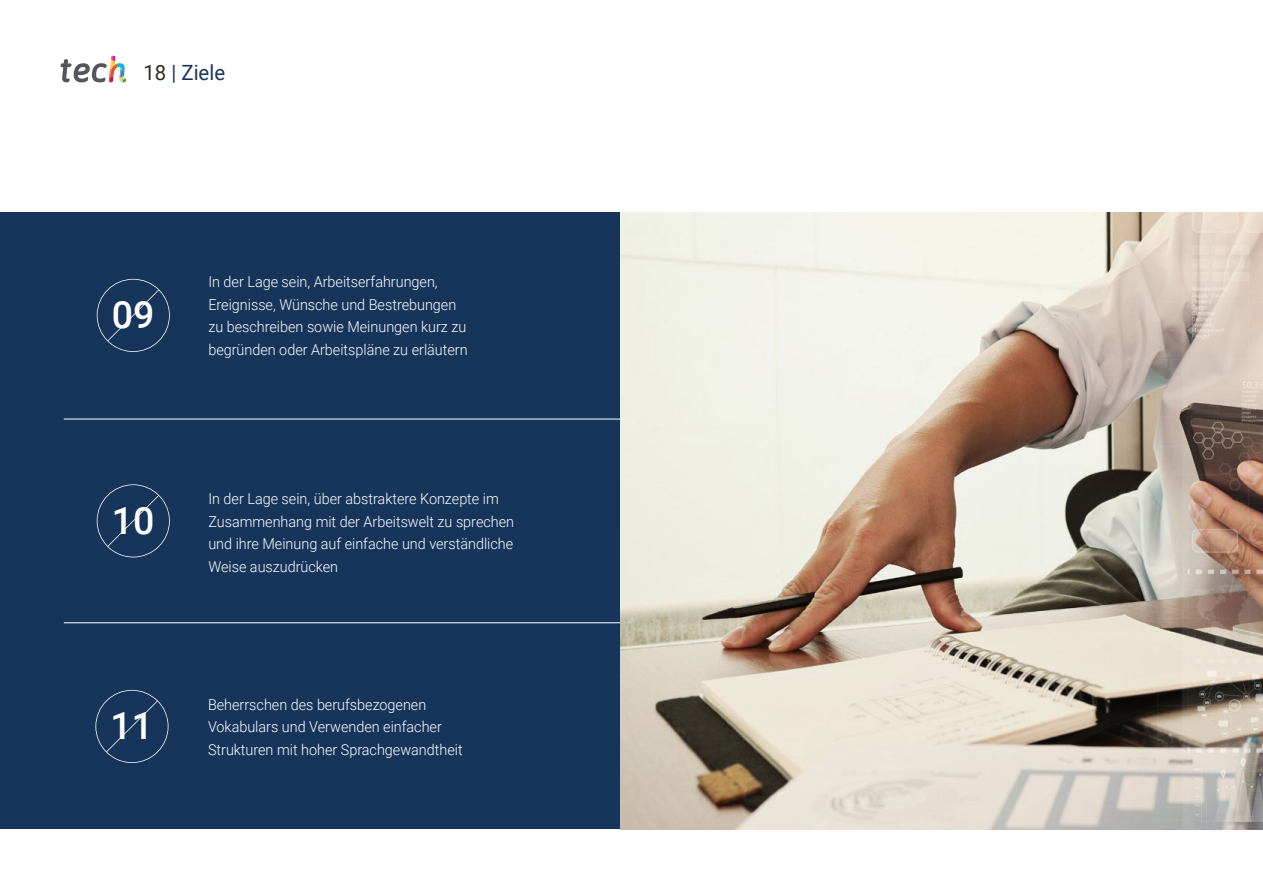
<style>
.page{position:relative;width:1263px;height:893px;background:#fff}
.page>*{position:absolute;margin:0;border:0;box-sizing:border-box;transform-origin:0 0}
.t1{font:500 37.5px "Roboto";color:#fff}
.t2{font:21px "Roboto";color:#1a355c}
.t3{font:300 15px/22.5px "Roboto";color:#fff;scale:.96 1}
.s1{color:#312e20}
</style>
<div class="page">
<svg style="left:61px;top:56px;width:65px;height:27px"></svg>
<div style="left:0;top:213px;width:621px;height:616px;background:#17355b"></div>
<svg style="left:95px;top:690px;width:73px;height:73px"></svg>
<hr style="left:64px;top:622px;width:1199px;height:1px;background:#fff">
<hr style="left:64px;top:419px;width:1199px;height:1px;background:#fff">
<img style="left:621px;top:213px;width:642px;height:616px">
<svg style="left:97px;top:279px;width:73px;height:73px"></svg>
<svg style="left:97px;top:484px;width:73px;height:73px"></svg>
<h2 class="t2" style="left:144px;top:57px;width:83px"><span class="s1">18</span> | Ziele</h2>
<h1 class="t1" style="left:112px;top:288px;width:44px">09</h1>
<h1 class="t1" style="left:112px;top:494px;width:44px">10</h1>
<h1 class="t1" style="left:111px;top:699px;width:44px">11</h1>
<p class="t3" style="left:208px;top:270px;width:272px">In der Lage sein, Arbeitserfahrungen, Ereignisse, Wünsche und Bestrebungen zu beschreiben sowie Meinungen kurz zu begründen oder Arbeitspläne zu erläutern</p>
<p class="t3" style="left:208px;top:487px;width:320px">In der Lage sein, über abstraktere Konzepte im Zusammenhang mit der Arbeitswelt zu sprechen und ihre Meinung auf einfache und verständliche Weise auszudrücken</p>
<p class="t3" style="left:208px;top:692px;width:267px">Beherrschen des berufsbezogenen<br>Vokabulars und Verwenden einfacher<br>Strukturen mit hoher Sprachgewandtheit</p>
</div>
